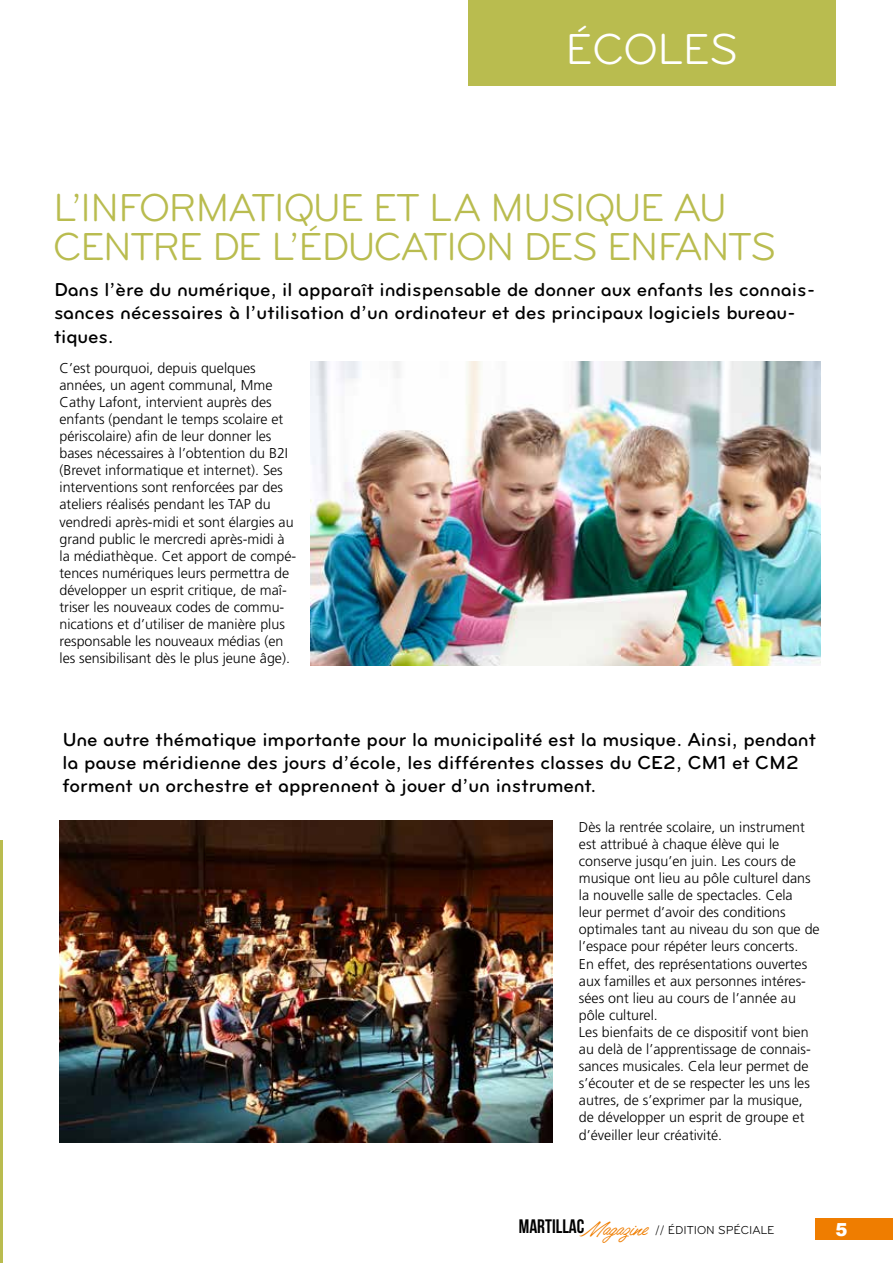
<style>
.page{position:relative;width:893px;height:1263px;background:#fff}
.page>*{position:absolute;margin:0;border:0;box-sizing:border-box;transform-origin:0 0}
.t1{font:45px "Bryant Regular Alt";letter-spacing:-.015em;color:#fff}
.t2{font:40.5px/38.4px "Bryant Regular Alt";letter-spacing:-.045em;color:#b9bc4f}
.t3{font:19.5px/23.4px "Bryant Medium Alt";color:#000}
.t4{font:19.5px "Bebas Neue";color:#000}
.t5{font:900 18px "Arial";color:#fff}
.t6{font:300 14.25px/17.1px "Frutiger";color:#000}
.t7{font:12px "Bryant Regular Alt";color:#000}
.s1{font-family:"Lisbon Script";font-size:27.15px;color:#ef7d00}
</style>
<div class="page">
<div style="left:815px;top:1218px;width:78px;height:21px;background:#ef7d00"></div>
<div style="left:468px;top:0;width:368px;height:85px;background:#b9bc4f"></div>
<hr style="left:0;top:840px;width:2px;height:423px;background:#b9bc4f">
<img style="left:310px;top:361px;width:511px;height:305px">
<img style="left:60px;top:820px;width:493px;height:322px">
<h1 class="t1" style="left:565px;top:24px;width:175px">ÉCOLES</h1>
<h2 class="t2" style="left:53px;top:189px;width:725px">L’INFORMATIQUE ET LA MUSIQUE AU<br>CENTRE DE L’ÉDUCATION DES ENFANTS</h2>
<h3 class="t3" style="left:54px;top:278px;width:763px">Dans l’ère du numérique, il apparaît indispensable de donner aux enfants les connais&shy;sances nécessaires à l’utilisation d’un ordinateur et des principaux logiciels bureau&shy;tiques.</h3>
<p class="t6" style="left:60px;top:359px;width:238px">C’est pourquoi, depuis quelques années, un agent communal, Mme Cathy Lafont, intervient auprès des enfants (pendant le temps scolaire et périscolaire) afin de leur donner les bases nécessaires à l’obtention du B2I (Brevet informatique et internet). Ses interventions sont renforcées par des ateliers réalisés pendant les TAP du vendredi après-midi et sont élargies au grand public le mercredi après-midi à la médiathèque. Cet apport de compé&shy;tences numériques leurs permettra de développer un esprit critique, de maî&shy;triser les nouveaux codes de commu&shy;nications et d’utiliser de manière plus responsable les nouveaux médias (en les sensibilisant dès le plus jeune âge).</p>
<h3 class="t3" style="left:63px;top:727px;width:755px">Une autre thématique importante pour la municipalité est la musique. Ainsi, pendant la pause méridienne des jours d’école, les différentes classes du CE2, CM1 et CM2 forment un orchestre et apprennent à jouer d’un instrument.</h3>
<p class="t6" style="left:579px;top:818px;width:242px">Dès la rentrée scolaire, un instrument est attribué à chaque élève qui le conserve jusqu’en juin. Les cours de musique ont lieu au pôle culturel dans la nouvelle salle de spectacles. Cela<br>leur permet d’avoir des conditions optimales tant au niveau du son que de l’espace pour répéter leurs concerts.<br>En effet, des représentations ouvertes aux familles et aux personnes intéres&shy;sées ont lieu au cours de l’année au pôle culturel.<br>Les bienfaits de ce dispositif vont bien au delà de l’apprentissage de connais&shy;sances musicales. Cela leur permet de s’écouter et de se respecter les uns les autres, de s’exprimer par la musique, de développer un esprit de groupe et d’éveiller leur créativité.</p>
<h3 class="t4" style="left:519px;top:1216px;width:130px">MARTILLAC<span class="s1">Magazine</span></h3>
<p class="t7" style="left:655px;top:1223px;width:121px">// ÉDITION SPÉCIALE</p>
<p class="t5" style="left:835px;top:1216px;width:14px">5</p>
</div>
